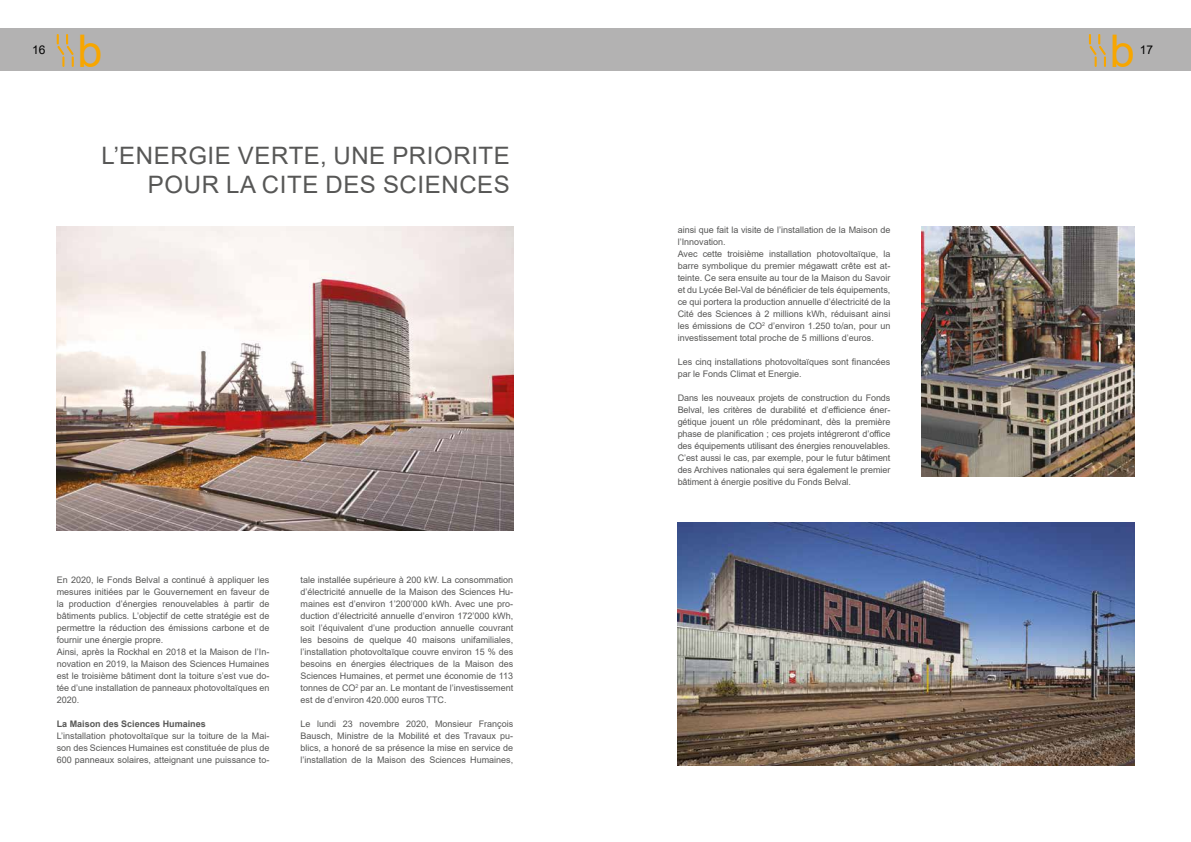
<style>
.page{position:relative;width:1191px;height:842px;background:#fff}
.page>*{position:absolute;margin:0;border:0;box-sizing:border-box;transform-origin:0 0}
.t1{font:45px "Arial";color:#f7a600}
.t2{font:24px/28.8px "Arial";letter-spacing:.025em;color:#575756;text-align:right}
.t3{font:12px "Arial";color:#000}
.t4{font:9px/12px "Arial";color:#575756;text-align:justify}
.t5{font:700 9px "Arial";color:#575756}
</style>
<div class="page">
<div style="left:595px;top:28px;width:596px;height:43px;background:#b3b2b2"></div>
<div style="left:0;top:28px;width:595px;height:43px;background:#b3b2b2"></div>
<svg style="left:57px;top:34px;width:17px;height:33px"></svg>
<svg style="left:1089px;top:34px;width:17px;height:33px"></svg>
<img style="left:57px;top:227px;width:456px;height:304px">
<img style="left:677px;top:522px;width:457px;height:243px">
<img style="left:921px;top:227px;width:213px;height:249px">
<h3 class="t3" style="left:32px;top:41px;width:15px">16</h3>
<h1 class="t1" style="left:1109px;top:20px;width:27px">b</h1>
<h3 class="t3" style="left:1140px;top:41px;width:15px">17</h3>
<h1 class="t1" style="left:78px;top:20px;width:27px">b</h1>
<h2 class="t2" style="left:101px;top:141px;width:410px">L’ENERGIE VERTE, UNE PRIORITE<br>POUR LA CITE DES SCIENCES</h2>
<p class="t4" style="left:57px;top:574px;width:214px;text-align:left">En 2020, le Fonds Belval a continué à appliquer les mesures initiées par le Gouvernement en faveur de la production d’énergies renouvelables à partir de bâtiments publics. L’objectif de cette stratégie est de permettre la réduction des émissions carbone et de fournir une énergie propre.<br>Ainsi, après la Rockhal en 2018 et la Maison de l’In&shy;novation en 2019, la Maison des Sciences Humaines est le troisième bâtiment dont la toiture s’est vue do&shy;tée d’une installation de panneaux photovoltaïques en 2020.</p>
<p class="t5" style="left:57px;top:718px;width:151px">La Maison des Sciences Humaines</p>
<p class="t4" style="left:57px;top:730px;width:214px">L’installation photovoltaïque sur la toiture de la Mai&shy;son des Sciences Humaines est constituée de plus de 600 panneaux solaires, atteignant une puissance to-</p>
<p class="t4" style="left:300px;top:574px;width:214px">tale installée supérieure à 200 kW. La consommation d’électricité annuelle de la Maison des Sciences Hu&shy;maines est d’environ 1’200’000 kWh. Avec une pro&shy;duction d’électricité annuelle d’environ 172’000 kWh, soit l’équivalent d’une production annuelle couvrant les besoins de quelque 40 maisons unifamiliales, l’installation photovoltaïque couvre environ 15 % des besoins en énergies électriques de la Maison des Sciences Humaines, et permet une économie de 113 tonnes de CO<sup>2</sup> par an. Le montant de l’investissement est de d’environ 420.000 euros TTC.</p>
<p class="t4" style="left:300px;top:718px;width:214px">Le lundi 23 novembre 2020, Monsieur François Bausch, Ministre de la Mobilité et des Travaux pu&shy;blics, a honoré de sa présence la mise en service de l’installation de la Maison des Sciences Humaines,</p>
<p class="t4" style="left:677px;top:224px;width:214px;text-align:left">ainsi que fait la visite de l’installation de la Maison de l’Innovation.<br>Avec cette troisième installation photovoltaïque, la barre symbolique du premier mégawatt crête est at&shy;teinte. Ce sera ensuite au tour de la Maison du Savoir et du Lycée Bel-Val de bénéficier de tels équipements, ce qui portera la production annuelle d’électricité de la Cité des Sciences à 2 millions kWh, réduisant ainsi les émissions de CO<sup>2</sup> d’environ 1.250 to/an, pour un investissement total proche de 5 millions d’euros.</p>
<p class="t4" style="left:677px;top:356px;width:214px">Les cinq installations photovoltaïques sont financées par le Fonds Climat et Energie.</p>
<p class="t4" style="left:677px;top:392px;width:214px">Dans les nouveaux projets de construction du Fonds Belval, les critères de durabilité et d’efficience éner&shy;gétique jouent un rôle prédominant, dès la première phase de planification ; ces projets intégreront d’office des équipements utilisant des énergies renouvelables.<br>C’est aussi le cas, par exemple, pour le futur bâtiment des Archives nationales qui sera également le premier bâtiment à énergie positive du Fonds Belval.</p>
</div>
